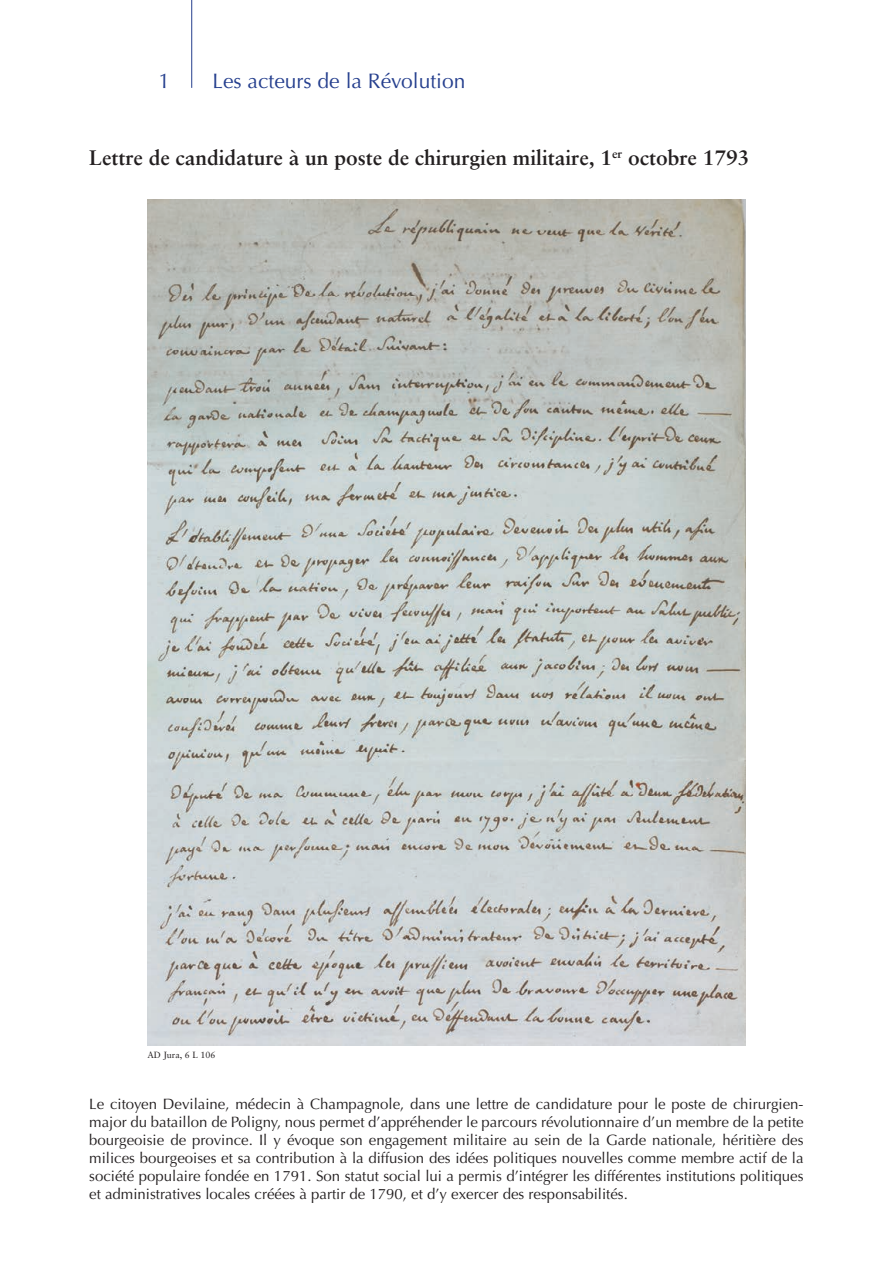
<style>
.page{position:relative;width:893px;height:1263px;background:#fff}
.page>*{position:absolute;margin:0;border:0;box-sizing:border-box;transform-origin:0 0}
.t1{font:700 21px "Sabon";color:#231f20}
.t2{font:21px "Optima";color:#253f8e}
.t3{font:15px/18px "Optima";color:#231f20;text-align:justify}
.t4{font:9px "Sabon";color:#231f20}
</style>
<div class="page">
<hr style="left:191px;top:0;width:1px;height:88px;background:#253f8e">
<img style="left:147px;top:200px;width:599px;height:845px">
<h1 class="t2" style="left:158px;top:68px;width:13px">1</h1>
<h1 class="t2" style="left:213px;top:68px;width:254px">Les acteurs de la Révolution</h1>
<h1 class="t1" style="left:89px;top:145px;width:662px">Lettre de candidature à un poste de chirurgien militaire, 1<sup>er</sup> octobre 1793</h1>
<p class="t4" style="left:147px;top:1049px;width:70px">AD Jura, 6 L 106</p>
<p class="t3" style="left:89px;top:1095px;width:716px">Le citoyen Devilaine, médecin à Champagnole, dans une lettre de candidature pour le poste de chirurgien&shy;major du bataillon de Poligny, nous permet d’appréhender le parcours révolutionnaire d’un membre de la petite bourgeoisie de province. Il y évoque son engagement militaire au sein de la Garde nationale, héritière des milices bourgeoises et sa contribution à la diffusion des idées politiques nouvelles comme membre actif de la société populaire fondée en 1791. Son statut social lui a permis d’intégrer les différentes institutions politiques et administratives locales créées à partir de 1790, et d’y exercer des responsabilités.</p>
</div>
